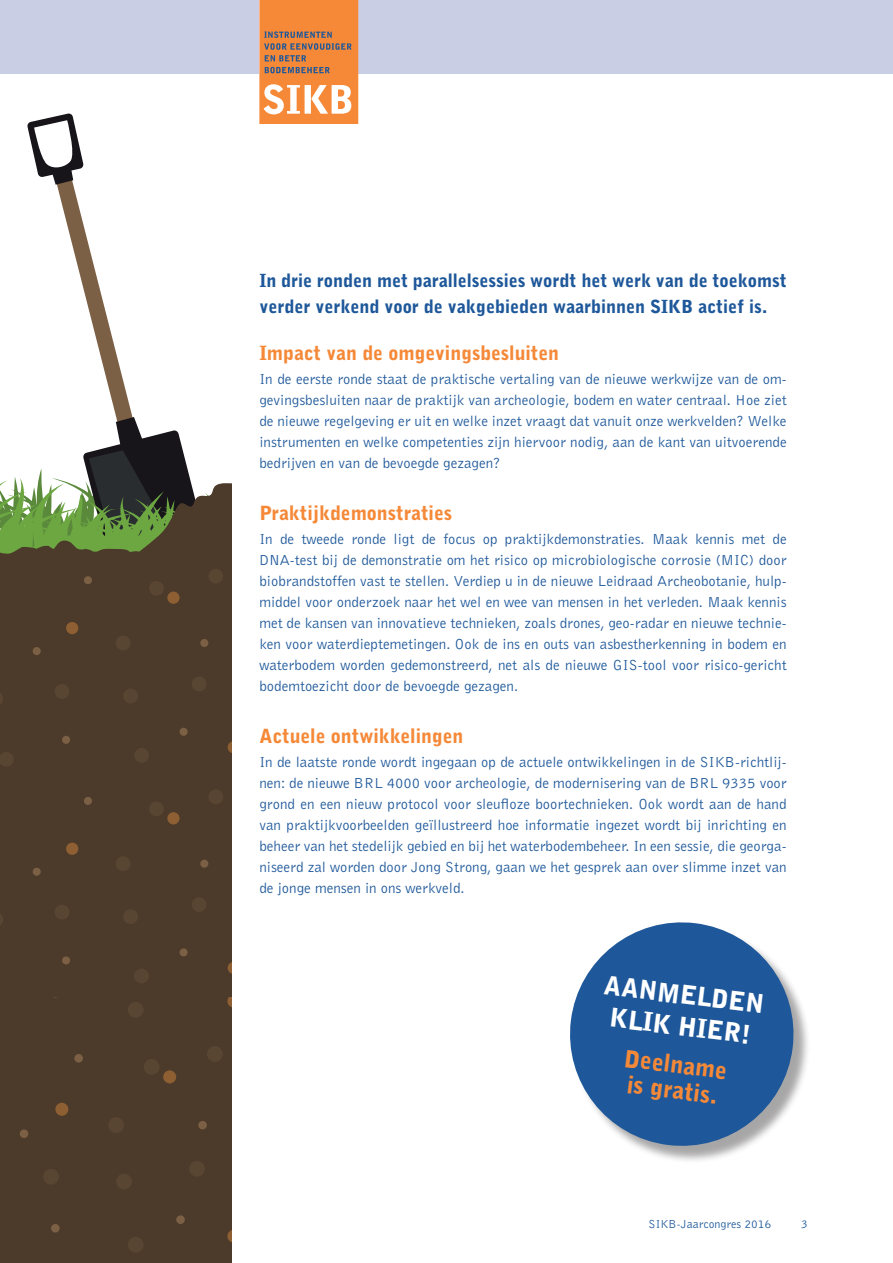
<style>
.page{position:relative;width:893px;height:1263px;background:#fff}
.page>*{position:absolute;margin:0;border:0;box-sizing:border-box;transform-origin:0 0}
.TUSSEN{font:900 25.8px "Bell Gothic BT";color:#fff}
.BOLD{font:900 23.85px "Bell Gothic BT";color:#f58938}
.TUSSEN-2{font:900 19.5px "Bell Gothic BT";color:#f58938}
.BOLD-2{font:900 18px/25.5px "Bell Gothic BT";color:#1e589a}
.PLAT{font:15px/21px "Bell Gothic BT";color:#1e589a;text-align:justify}
.t1{font:12px "Bell Gothic BT";color:#1e589a}
</style>
<div class="page">
<div style="left:0;top:574px;width:231px;height:424px;background:#4c3a2a"></div>
<div style="left:84px;top:576px;width:8px;height:8px;background:#7c6045;border-radius:50%"></div>
<div style="left:180px;top:728px;width:8px;height:8px;background:#7c6045;border-radius:50%"></div>
<div style="left:200px;top:639px;width:8px;height:8px;background:#7c6045;border-radius:50%"></div>
<div style="left:62px;top:736px;width:8px;height:8px;background:#7c6045;border-radius:50%"></div>
<div style="left:33px;top:647px;width:8px;height:8px;background:#7c6045;border-radius:50%"></div>
<div style="left:116px;top:635px;width:15px;height:15px;background:#584532;border-radius:50%"></div>
<svg style="left:0;top:691px;width:3px;height:15px"></svg>
<div style="left:149px;top:581px;width:15px;height:15px;background:#584532;border-radius:50%"></div>
<div style="left:134px;top:748px;width:15px;height:15px;background:#584532;border-radius:50%"></div>
<div style="left:123px;top:688px;width:15px;height:15px;background:#584532;border-radius:50%"></div>
<div style="left:192px;top:676px;width:15px;height:15px;background:#584532;border-radius:50%"></div>
<div style="left:208px;top:569px;width:15px;height:15px;background:#584532;border-radius:50%"></div>
<svg style="left:228px;top:741px;width:3px;height:12px"></svg>
<div style="left:167px;top:592px;width:13px;height:12px;background:#8d5f32;border-radius:50%"></div>
<div style="left:66px;top:622px;width:12px;height:12px;background:#8d5f32;border-radius:50%"></div>
<div style="left:55px;top:684px;width:15px;height:15px;background:#584532;border-radius:50%"></div>
<div style="left:84px;top:797px;width:8px;height:8px;background:#7c6045;border-radius:50%"></div>
<div style="left:180px;top:948px;width:8px;height:8px;background:#7c6045;border-radius:50%"></div>
<div style="left:200px;top:860px;width:8px;height:8px;background:#7c6045;border-radius:50%"></div>
<div style="left:62px;top:956px;width:8px;height:8px;background:#7c6045;border-radius:50%"></div>
<div style="left:33px;top:868px;width:8px;height:8px;background:#7c6045;border-radius:50%"></div>
<svg style="left:0;top:752px;width:14px;height:15px"></svg>
<div style="left:116px;top:856px;width:15px;height:15px;background:#584532;border-radius:50%"></div>
<svg style="left:0;top:912px;width:3px;height:15px"></svg>
<div style="left:149px;top:801px;width:15px;height:15px;background:#584532;border-radius:50%"></div>
<div style="left:134px;top:968px;width:15px;height:15px;background:#584532;border-radius:50%"></div>
<div style="left:123px;top:909px;width:15px;height:15px;background:#584532;border-radius:50%"></div>
<div style="left:192px;top:897px;width:15px;height:15px;background:#584532;border-radius:50%"></div>
<div style="left:208px;top:789px;width:15px;height:15px;background:#584532;border-radius:50%"></div>
<svg style="left:228px;top:962px;width:3px;height:12px"></svg>
<div style="left:167px;top:812px;width:13px;height:12px;background:#8d5f32;border-radius:50%"></div>
<div style="left:66px;top:843px;width:12px;height:12px;background:#8d5f32;border-radius:50%"></div>
<div style="left:55px;top:905px;width:15px;height:14px;background:#584532;border-radius:50%"></div>
<svg style="left:0;top:114px;width:231px;height:460px"></svg>
<div style="left:0;top:998px;width:231px;height:265px;background:#4c3a2a"></div>
<div style="left:128px;top:1002px;width:16px;height:16px;background:#584532;border-radius:50%"></div>
<svg style="left:227px;top:998px;width:4px;height:10px"></svg>
<div style="left:74px;top:1054px;width:9px;height:8px;background:#7c6045;border-radius:50%"></div>
<div style="left:176px;top:1215px;width:9px;height:9px;background:#7c6045;border-radius:50%"></div>
<div style="left:198px;top:1121px;width:9px;height:8px;background:#7c6045;border-radius:50%"></div>
<div style="left:51px;top:1224px;width:9px;height:8px;background:#7c6045;border-radius:50%"></div>
<div style="left:20px;top:1129px;width:8px;height:9px;background:#7c6045;border-radius:50%"></div>
<div style="left:108px;top:1117px;width:16px;height:16px;background:#584532;border-radius:50%"></div>
<div style="left:144px;top:1059px;width:16px;height:16px;background:#584532;border-radius:50%"></div>
<div style="left:128px;top:1237px;width:16px;height:16px;background:#584532;border-radius:50%"></div>
<div style="left:116px;top:1173px;width:16px;height:16px;background:#584532;border-radius:50%"></div>
<div style="left:189px;top:1161px;width:16px;height:16px;background:#584532;border-radius:50%"></div>
<div style="left:207px;top:1046px;width:16px;height:16px;background:#584532;border-radius:50%"></div>
<svg style="left:227px;top:1230px;width:4px;height:13px"></svg>
<div style="left:163px;top:1070px;width:13px;height:13px;background:#8d5f32;border-radius:50%"></div>
<div style="left:55px;top:1103px;width:13px;height:13px;background:#8d5f32;border-radius:50%"></div>
<div style="left:43px;top:1169px;width:16px;height:16px;background:#584532;border-radius:50%"></div>
<div style="left:0;top:0;width:893px;height:73px;background:#c9cee4"></div>
<svg style="left:259px;top:0;width:99px;height:123px;background:#e79457"></svg>
<div style="left:572px;top:925px;width:239px;height:238px;background:#231f20;opacity:.4"></div>
<svg style="left:570px;top:922px;width:230px;height:230px;fill:#1e589a"></svg>
<p class="BOLD-2" style="left:259px;top:268px;width:529px">In drie ronden met parallelsessies wordt het werk van de toekomst verder verkend voor de vakgebieden waarbinnen SIKB actief is.</p>
<p class="TUSSEN-2" style="left:259px;top:341px;width:301px">Impact van de omgevingsbesluiten</p>
<p class="PLAT" style="left:259px;top:368px;width:529px">In de eerste ronde staat de praktische vertaling van de nieuwe werkwijze van de om&shy;gevingsbesluiten naar de praktijk van archeologie, bodem en water centraal. Hoe ziet de nieuwe regelgeving er uit en welke inzet vraagt dat vanuit onze werkvelden? Welke instrumenten en welke competenties zijn hiervoor nodig, aan de kant van uitvoerende bedrijven en van de bevoegde gezagen?</p>
<p class="TUSSEN-2" style="left:259px;top:501px;width:194px">Praktijkdemonstraties</p>
<p class="PLAT" style="left:259px;top:528px;width:529px">In de tweede ronde ligt de focus op praktijkdemonstraties. Maak kennis met de DNA-test bij de demonstratie om het risico op microbiologische corrosie (MIC) door biobrandstoffen vast te stellen. Verdiep u in de nieuwe Leidraad Archeobotanie, hulp&shy;middel voor onderzoek naar het wel en wee van mensen in het verleden. Maak kennis met de kansen van innovatieve technieken, zoals drones, geo-radar en nieuwe technie&shy;ken voor waterdieptemetingen. Ook de ins en outs van asbestherkenning in bodem en waterbodem worden gedemonstreerd, net als de nieuwe GIS-tool voor risico-gericht bodemtoezicht door de bevoegde gezagen.</p>
<p class="TUSSEN-2" style="left:259px;top:724px;width:206px">Actuele ontwikkelingen</p>
<p class="PLAT" style="left:259px;top:751px;width:529px">In de laatste ronde wordt ingegaan op de actuele ontwikkelingen in de SIKB-richtlij&shy;nen: de nieuwe BRL 4000 voor archeologie, de modernisering van de BRL 9335 voor grond en een nieuw protocol voor sleufloze boortechnieken. Ook wordt aan de hand van praktijkvoorbeelden geïllustreerd hoe informatie ingezet wordt bij inrichting en beheer van het stedelijk gebied en bij het waterbodembeheer. In een sessie, die georga&shy;niseerd zal worden door Jong Strong, gaan we het gesprek aan over slimme inzet van de jonge mensen in ons werkveld.</p>
<p class="TUSSEN" style="left:606px;top:969px;width:163px;rotate:7deg">AANMELDEN</p>
<p class="TUSSEN" style="left:612px;top:1001px;width:143px;rotate:7deg">KLIK HIER!</p>
<p class="BOLD" style="left:626px;top:1043px;width:105px;rotate:7deg">Deelname</p>
<p class="BOLD" style="left:629px;top:1069px;width:93px;rotate:7deg">is gratis.</p>
<p class="t1" style="left:648px;top:1216px;width:124px">SIKB-Jaarcongres 2016</p>
<p class="t1" style="left:801px;top:1216px;width:8px">3</p>
</div>
